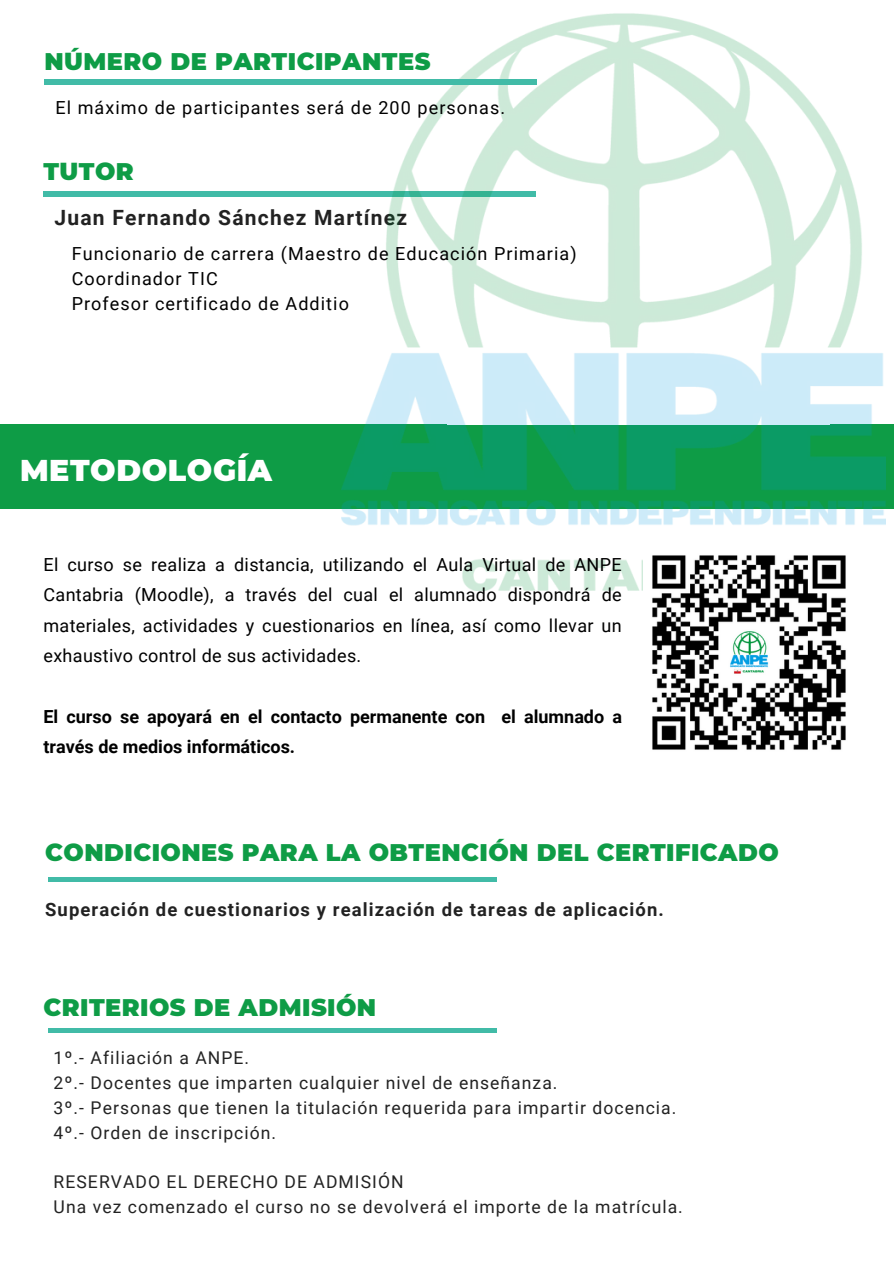
<style>
.page{position:relative;width:894px;height:1264px;background:#fff}
.page>*{position:absolute;margin:0;border:0;box-sizing:border-box;transform-origin:0 0}
.t1{font:900 30px "Montserrat";letter-spacing:.02em;color:#fff}
.t2{font:900 24px "Montserrat";letter-spacing:.02em;color:#0e9c46}
.t3{font:700 21px "Roboto";letter-spacing:.06em;color:#222}
.t4{font:700 18.45px "Roboto";letter-spacing:.06em;color:#222}
.t5{font:18px/30.3px "Roboto";letter-spacing:.06em;color:#000;text-align:justify}
.t6{font:700 18px/30.5px "Roboto";color:#000}
.t7{font:17.55px "Roboto";letter-spacing:.06em;color:#222}
</style>
<div class="page">
<div style="left:0;top:424px;width:893px;height:84px;background:#0e9c46"></div>
<div style="left:43px;top:191px;width:492px;height:6px;background:#41bba7"></div>
<div style="left:48px;top:1028px;width:448px;height:5px;background:#41bba7"></div>
<img style="left:341px;top:13px;width:543px;height:577px">
<img style="left:643px;top:546px;width:211px;height:204px">
<div style="left:44px;top:79px;width:492px;height:5px;background:#41bba7"></div>
<div style="left:48px;top:877px;width:448px;height:5px;background:#41bba7"></div>
<p class="t2" style="left:44px;top:47px;width:387px">NÚMERO DE PARTICIPANTES</p>
<p class="t5" style="left:55px;top:92px;width:451px">El máximo de participantes será de 200 personas.</p>
<p class="t2" style="left:43px;top:157px;width:92px">TUTOR</p>
<p class="t3" style="left:54px;top:206px;width:354px">Juan Fernando Sánchez Martínez</p>
<p class="t5" style="left:72px;top:239px;width:506px">Funcionario de carrera (Maestro de Educación Primaria)</p>
<p class="t5" style="left:72px;top:264px;width:148px">Coordinador TIC</p>
<p class="t5" style="left:72px;top:288px;width:279px">Profesor certificado de Additio</p>
<p class="t1" style="left:20px;top:452px;width:253px">METODOLOGÍA</p>
<h4 class="t5" style="left:43px;top:549px;width:579px">El curso se realiza a distancia, utilizando el Aula Virtual de ANPE Cantabria (Moodle), a través del cual el alumnado dispondrá de materiales, actividades y cuestionarios en línea, así como llevar un exhaustivo control de sus actividades.</h4>
<h2 class="t6" style="left:43px;top:701px;width:580px">El curso se apoyará en el contacto permanente con el alumnado a través de medios informáticos.</h2>
<h2 class="t2" style="left:45px;top:837px;width:735px">CONDICIONES PARA LA OBTENCIÓN DEL CERTIFICADO</h2>
<h2 class="t4" style="left:45px;top:898px;width:620px">Superación de cuestionarios y realización de tareas de aplicación.</h2>
<h2 class="t2" style="left:43px;top:993px;width:334px">CRITERIOS DE ADMISIÓN</h2>
<h3 class="t7" style="left:54px;top:1048px;width:197px">1º.- Afiliación a ANPE.</h3>
<p class="t7" style="left:54px;top:1072px;width:505px">2º.- Docentes que imparten cualquier nivel de enseñanza.</p>
<p class="t7" style="left:54px;top:1097px;width:624px">3º.- Personas que tienen la titulación requerida para impartir docencia.</p>
<p class="t7" style="left:54px;top:1122px;width:224px">4º.- Orden de inscripción.</p>
<h1 class="t7" style="left:54px;top:1171px;width:351px">RESERVADO EL DERECHO DE ADMISIÓN</h1>
<p class="t7" style="left:54px;top:1196px;width:630px">Una vez comenzado el curso no se devolverá el importe de la matrícula.</p>
</div>
